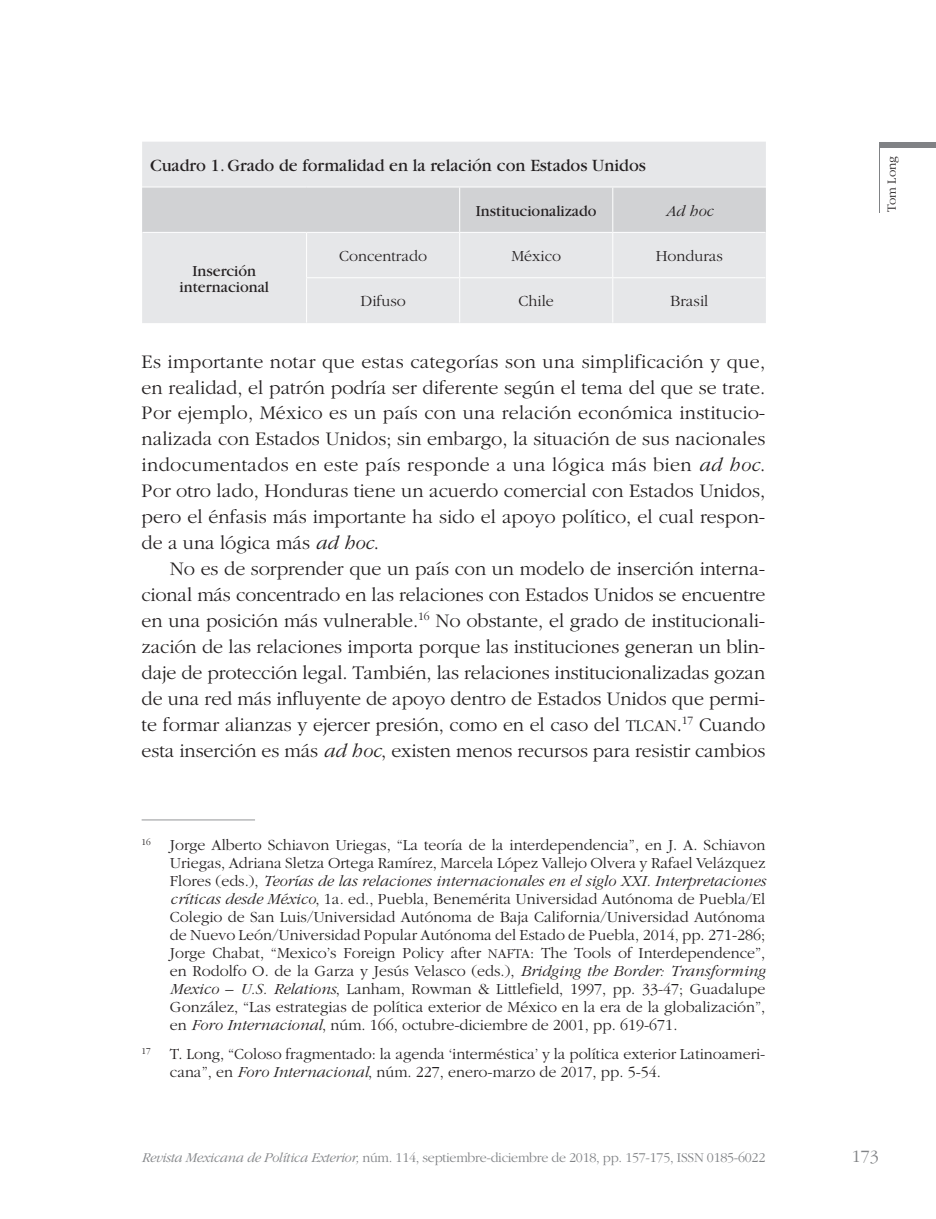
<style>
.page{position:relative;width:936px;height:1219px;background:#fff}
.page>*{position:absolute;margin:0;border:0;box-sizing:border-box;transform-origin:0 0}
.Txt_general_c_sangri{font:300 20px/26px "Garamond";letter-spacing:-.005em;color:#231f20;text-align:justify}
.Txt_general{font:300 20px/26px "Garamond";color:#231f20;text-align:justify}
.Txt_general-2{font:18px "Garamond";color:#231f20}
.t1{font:300 18px "Garamond";color:#808285}
.nota_al_pie{font:300 16px/18px "Garamond";color:#231f20;text-align:justify}
.Txt_general-3{font:300 16px "Garamond";color:#231f20}
.Txt_general-4{font:16px/16px "Garamond";color:#231f20;text-align:center}
.Txt_general-5{font:italic 300 16px "Garamond";color:#231f20}
.t2{font:300 14px "Garamond";letter-spacing:-.02em;color:#808285}
.t3{font:300 13px "Garamond";color:#231f20}
.s1{font-style:italic}
.s2{font-size:17px}
.s3{font-size:14px}
</style>
<div class="page">
<div style="left:879px;top:142px;width:57px;height:6px;background:#808285"></div>
<hr style="left:879px;top:142px;width:1px;height:70px;background:#808285">
<div style="left:142px;top:142px;width:624px;height:181px;background:#e6e7e9"></div>
<div style="left:142px;top:187px;width:624px;height:45px;background:#d1d2d4"></div>
<hr style="left:142px;top:186px;width:165px;height:1px;background:#fff">
<hr style="left:307px;top:186px;width:153px;height:1px;background:#fff">
<hr style="left:460px;top:186px;width:153px;height:1px;background:#fff">
<hr style="left:459px;top:187px;width:1px;height:45px;background:#fff">
<hr style="left:613px;top:186px;width:153px;height:1px;background:#fff">
<hr style="left:612px;top:187px;width:1px;height:45px;background:#fff">
<hr style="left:143px;top:232px;width:164px;height:1px;background:#fff">
<hr style="left:307px;top:232px;width:153px;height:1px;background:#fff">
<hr style="left:306px;top:233px;width:1px;height:44px;background:#fff">
<hr style="left:460px;top:232px;width:153px;height:1px;background:#fff">
<hr style="left:459px;top:233px;width:1px;height:44px;background:#fff">
<hr style="left:613px;top:232px;width:152px;height:1px;background:#fff">
<hr style="left:612px;top:233px;width:1px;height:44px;background:#fff">
<hr style="left:306px;top:277px;width:154px;height:1px;background:#fff">
<hr style="left:306px;top:278px;width:1px;height:45px;background:#fff">
<hr style="left:460px;top:277px;width:153px;height:1px;background:#fff">
<hr style="left:459px;top:278px;width:1px;height:45px;background:#fff">
<hr style="left:613px;top:277px;width:152px;height:1px;background:#fff">
<hr style="left:612px;top:278px;width:1px;height:45px;background:#fff">
<hr style="left:142px;top:819px;width:113px;height:1px;background:#939598">
<p class="Txt_general-2" style="left:150px;top:156px;width:497px">Cuadro 1. Grado de formalidad en la relación con Estados Unidos</p>
<p class="Txt_general-4" style="left:476px;top:203px;width:122px">Institucionalizado</p>
<p class="Txt_general-5" style="left:665px;top:202px;width:50px">Ad hoc</p>
<p class="Txt_general-4" style="left:180px;top:263px;width:91px">Inserción internacional</p>
<p class="Txt_general-3" style="left:339px;top:247px;width:89px">Concentrado</p>
<p class="Txt_general-3" style="left:511px;top:247px;width:51px">México</p>
<p class="Txt_general-3" style="left:656px;top:247px;width:69px">Honduras</p>
<p class="Txt_general-3" style="left:360px;top:293px;width:47px">Difuso</p>
<p class="Txt_general-3" style="left:519px;top:293px;width:37px">Chile</p>
<p class="Txt_general-3" style="left:670px;top:293px;width:40px">Brasil</p>
<p class="Txt_general" style="left:142px;top:348px;width:625px">Es importante notar que estas categorías son una simplificación y que, en realidad, el patrón podría ser diferente según el tema del que se trate.<br>Por ejemplo, México es un país con una relación económica institucio&shy;nalizada con Estados Unidos; sin embargo, la situación de sus nacionales indocumentados en este país responde a una lógica más bien <span class="s1">ad hoc</span>.<br>Por otro lado, Honduras tiene un acuerdo comercial con Estados Unidos, pero el énfasis más importante ha sido el apoyo político, el cual respon&shy;de a una lógica más <span class="s1">ad hoc</span>.</p>
<p class="Txt_general_c_sangri" style="left:142px;top:556px;width:625px;text-indent:28px">No es de sorprender que un país con un modelo de inserción interna&shy;cional más concentrado en las relaciones con Estados Unidos se encuentre en una posición más vulnerable.<sup>16</sup> No obstante, el grado de institucionali&shy;zación de las relaciones importa porque las instituciones generan un blin&shy;daje de protección legal. También, las relaciones institucionalizadas gozan de una red más influyente de apoyo dentro de Estados Unidos que permi&shy;te formar alianzas y ejercer presión, como en el caso del <span class="s2">TLCAN</span>.<sup>17</sup> Cuando esta inserción es más <span class="s1">ad hoc</span>, existen menos recursos para resistir cambios</p>
<p class="t3" style="left:884px;top:212px;width:57px;rotate:-90deg">Tom Long</p>
<p class="nota_al_pie" style="left:170px;top:836px;width:597px;text-indent:-28px"><sup>16</sup> Jorge Alberto Schiavon Uriegas, “La teoría de la interdependencia”, en J. A. Schiavon Uriegas, Adriana Sletza Ortega Ramírez, Marcela López Vallejo Olvera y Rafael Velázquez Flores (eds.), <span class="s1">Teorías de las relaciones internacionales en el siglo XXI. Interpretaciones críticas desde México</span>, 1a. ed., Puebla, Benemérita Universidad Autónoma de Puebla/El Colegio de San Luis/Universidad Autónoma de Baja California/Universidad Autónoma de Nuevo León/Universidad Popular Autónoma del Estado de Puebla, 2014, pp. 271-286; Jorge Chabat, “Mexico’s Foreign Policy after <span class="s3">NAFTA</span>: The Tools of Interdependence”, en Rodolfo O. de la Garza y Jesús Velasco (eds.), <span class="s1">Bridging the Border: Transforming Mexico – U.S. Relations</span>, Lanham, Rowman &amp; Littlefield, 1997, pp. 33-47; Guadalupe González, “Las estrategias de política exterior de México en la era de la globalización”, en <span class="s1">Foro Internacional</span>, núm. 166, octubre-diciembre de 2001, pp. 619-671.</p>
<p class="nota_al_pie" style="left:170px;top:1045px;width:597px;text-indent:-28px"><sup>17</sup> T. Long, “Coloso fragmentado: la agenda ‘interméstica’ y la política exterior Latinoameri&shy;cana”, en <span class="s1">Foro Internacional</span>, núm. 227, enero-marzo de 2017, pp. 5-54.</p>
<p class="t2" style="left:142px;top:1150px;width:625px"><span class="s1">Revista Mexicana de Política Exterior,</span> núm. 114, septiembre-diciembre de 2018, pp. 157-175, ISSN 0185-6022</p>
<p class="t1" style="left:852px;top:1146px;width:28px">173</p>
</div>
